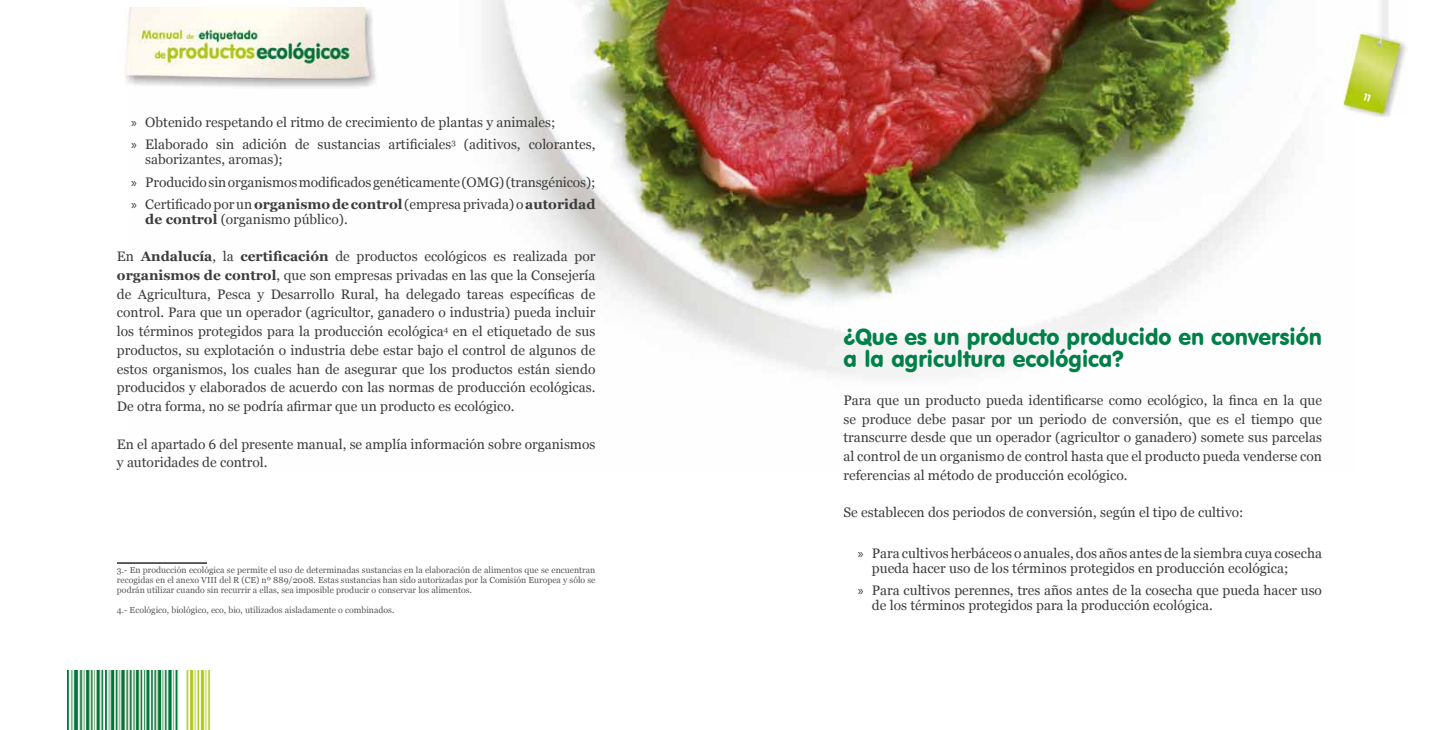
<style>
.page{position:relative;width:1439px;height:730px;background:#fff}
.page>*{position:absolute;margin:0;border:0;box-sizing:border-box;transform-origin:0 0}
.t1{font:22.5px/22.5px "VAG Rounded BT";color:#008048}
.t2{font:13.75px/18.8px "Georgia";color:#3c3c3b}
.t3{font:8.75px/10px "Georgia";color:#575756;text-align:justify}
.s1{font-family:"Myriad Pro"}
.s2{font-weight:700}
</style>
<div class="page">
<img style="left:130px;top:0;width:1214px;height:377px">
<img style="left:1344px;top:0;width:62px;height:117px">
<img style="left:68px;top:671px;width:141px;height:59px">
<hr style="left:117px;top:562px;width:90px;height:2px;background:#000">
<img style="left:124px;top:8px;width:266px;height:80px">
<svg style="left:1362px;top:93px;width:9px;height:9px"></svg>
<p class="t2" style="left:131px;top:112px;width:466px;line-height:22.1px"><span class="s1">»</span> Obtenido respetando el ritmo de crecimiento de plantas y animales;<br><span class="s1">»</span> Elaborado sin adición de sustancias artificiales<sup>3</sup> (aditivos, colorantes,</p>
<p class="t2" style="left:131px;top:149px;width:466px;line-height:22.1px;text-indent:14px">saborizantes, aromas);<br><span class="s1">»</span> Producido sin organismos modificados genéticamente (OMG) (transgénicos); <span class="s1">»</span> Certificado por un <span class="s2">organismo de control</span> (empresa privada) o <span class="s2">autoridad</span></p>
<p class="t2" style="left:145px;top:210px;width:204px"><span class="s2">de control</span> (organismo público).</p>
<p class="t2" style="left:117px;top:247px;width:480px;text-align:justify">En <span class="s2">Andalucía</span>, la <span class="s2">certificación</span> de productos ecológicos es realizada por <span class="s2">organismos de control</span>, que son empresas privadas en las que la Consejería de Agricultura, Pesca y Desarrollo Rural, ha delegado tareas específicas de control. Para que un operador (agricultor, ganadero o industria) pueda incluir los términos protegidos para la producción ecológica<sup>4</sup> en el etiquetado de sus productos, su explotación o industria debe estar bajo el control de algunos de estos organismos, los cuales han de asegurar que los productos están siendo producidos y elaborados de acuerdo con las normas de producción ecológicas.<br>De otra forma, no se podría afirmar que un producto es ecológico.</p>
<p class="t2" style="left:117px;top:435px;width:480px">En el apartado 6 del presente manual, se amplía información sobre organismos y autoridades de control.</p>
<p class="t3" style="left:117px;top:565px;width:480px">3.- En producción ecológica se permite el uso de determinadas sustancias en la elaboración de alimentos que se encuentran recogidas en el anexo VIII del R (CE) nº 889/2008. Estas sustancias han sido autorizadas por la Comisión Europea y sólo se podrán utilizar cuando sin recurrir a ellas, sea imposible producir o conservar los alimentos.</p>
<p class="t3" style="left:117px;top:605px;width:279px">4.- Ecológico, biológico, eco, bio, utilizados aisladamente o combinados.</p>
<h1 class="t1" style="left:843px;top:325px;width:480px">¿Que es un producto producido en conversión a la agricultura ecológica?</h1>
<p class="t2" style="left:843px;top:391px;width:480px;text-align:justify">Para que un producto pueda identificarse como ecológico, la finca en la que se produce debe pasar por un periodo de conversión, que es el tiempo que transcurre desde que un operador (agricultor o ganadero) somete sus parcelas al control de un organismo de control hasta que el producto pueda venderse con referencias al método de producción ecológico.</p>
<p class="t2" style="left:843px;top:504px;width:401px">Se establecen dos periodos de conversión, según el tipo de cultivo:</p>
<p class="t2" style="left:872px;top:546px;width:451px;line-height:15px;text-indent:-14px"><span class="s1">»</span> Para cultivos herbáceos o anuales, dos años antes de la siembra cuya cosecha pueda hacer uso de los términos protegidos en producción ecológica;</p>
<p class="t2" style="left:872px;top:583px;width:451px;line-height:15px;text-indent:-14px"><span class="s1">»</span> Para cultivos perennes, tres años antes de la cosecha que pueda hacer uso de los términos protegidos para la producción ecológica.</p>
</div>
